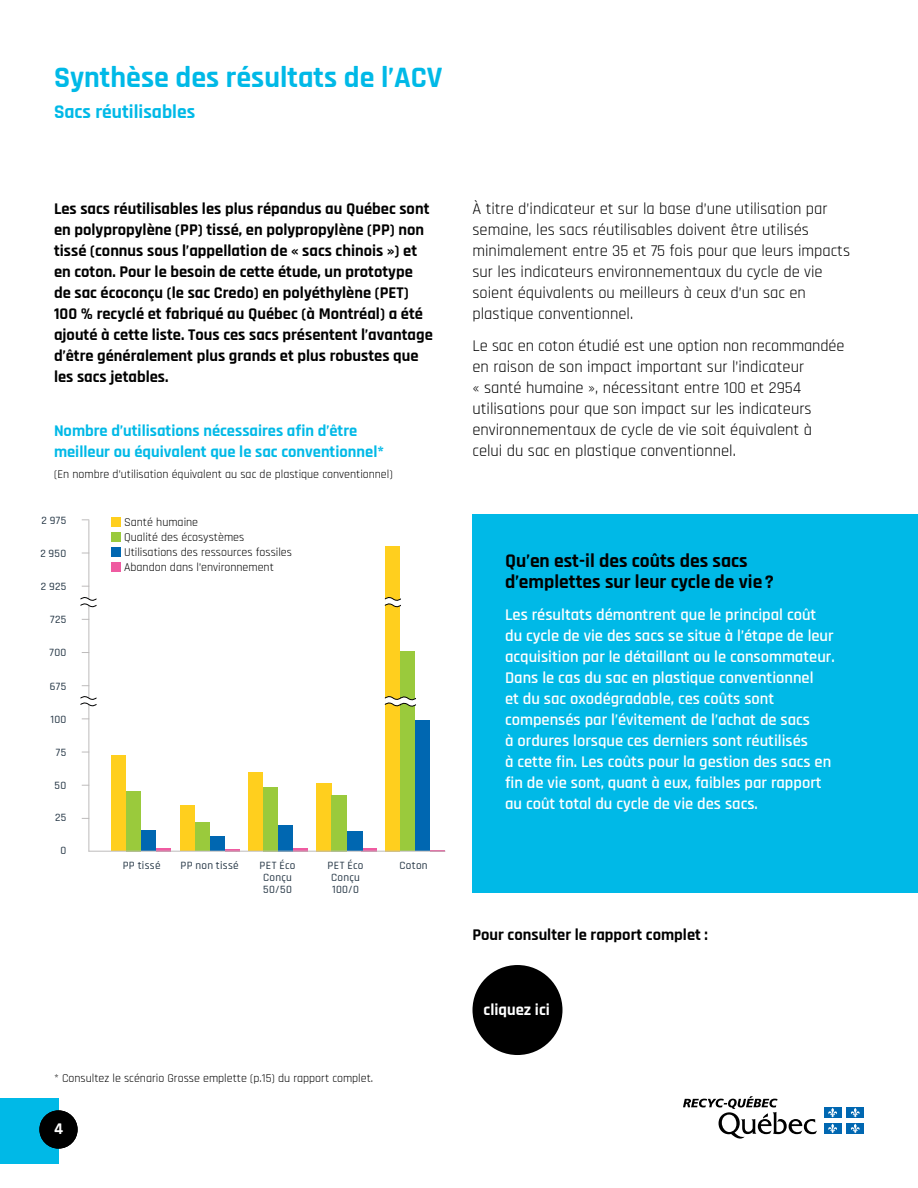
<style>
.page{position:relative;width:918px;height:1188px;background:#fff}
.page>*{position:absolute;margin:0;border:0;box-sizing:border-box;transform-origin:0 0}
.t1{font:700 30px "Rajdhani";color:#00b9e7}
.t2{font:700 19.5px/21px "Rajdhani";color:#000}
.P{font:700 19.5px "Rajdhani";color:#00b9e7}
.P-2{font:16.5px/21px "Rajdhani";color:#000}
.P-3{font:700 16.5px/21px "Rajdhani";color:#000}
.P-4{font:600 16.5px/21px "Rajdhani";color:#fff}
.P-5{font:700 16.5px/21px "Rajdhani";color:#00b9e7}
.t3{font:700 16.5px "Rajdhani";color:#fff}
.t4{font:12px/15px "Rajdhani";color:#000}
.t5{font:500 11.25px/12px "Rajdhani";letter-spacing:.03em;color:#263746;text-align:center}
</style>
<div class="page">
<div style="left:824px;top:1107px;width:17px;height:11px;background:#0067b1"></div>
<svg style="left:828px;top:1108px;width:9px;height:9px"></svg>
<div style="left:847px;top:1107px;width:17px;height:11px;background:#0067b1"></div>
<svg style="left:851px;top:1108px;width:9px;height:9px"></svg>
<div style="left:824px;top:1123px;width:17px;height:11px;background:#0067b1"></div>
<svg style="left:828px;top:1124px;width:9px;height:9px"></svg>
<div style="left:847px;top:1123px;width:17px;height:11px;background:#0067b1"></div>
<svg style="left:851px;top:1124px;width:9px;height:9px"></svg>
<svg style="left:683px;top:1096px;width:134px;height:43px"></svg>
<div style="left:0;top:1098px;width:58px;height:66px;background:#00b9e7"></div>
<div style="left:39px;top:1110px;width:39px;height:39px;background:#000;border-radius:50%"></div>
<div style="left:141px;top:830px;width:15px;height:21px;background:#0067b1"></div>
<div style="left:111px;top:756px;width:15px;height:95px;background:#ffcf1e"></div>
<hr style="left:156px;top:848px;width:15px;height:3px;background:#ef5ba1">
<div style="left:126px;top:791px;width:15px;height:60px;background:#9aca3c"></div>
<div style="left:210px;top:837px;width:15px;height:14px;background:#0067b1"></div>
<div style="left:180px;top:805px;width:15px;height:46px;background:#ffcf1e"></div>
<div style="left:195px;top:822px;width:15px;height:29px;background:#9aca3c"></div>
<div style="left:278px;top:825px;width:15px;height:26px;background:#0067b1"></div>
<div style="left:248px;top:773px;width:15px;height:78px;background:#ffcf1e"></div>
<hr style="left:293px;top:848px;width:15px;height:3px;background:#ef5ba1">
<hr style="left:361px;top:848px;width:15px;height:3px;background:#ef5ba1">
<div style="left:263px;top:787px;width:15px;height:64px;background:#9aca3c"></div>
<div style="left:347px;top:832px;width:15px;height:19px;background:#0067b1"></div>
<div style="left:316px;top:783px;width:16px;height:68px;background:#ffcf1e"></div>
<div style="left:332px;top:795px;width:15px;height:56px;background:#9aca3c"></div>
<div style="left:415px;top:720px;width:15px;height:131px;background:#0067b1"></div>
<div style="left:385px;top:546px;width:15px;height:305px;background:#ffcf1e"></div>
<svg style="left:430px;top:850px;width:15px;height:1px"></svg>
<div style="left:400px;top:651px;width:15px;height:200px;background:#9aca3c"></div>
<svg style="left:225px;top:849px;width:15px;height:2px"></svg>
<hr style="left:88px;top:520px;width:1px;height:332px;background:#bdbbbb">
<svg style="left:385px;top:597px;width:16px;height:11px"></svg>
<svg style="left:385px;top:696px;width:31px;height:11px"></svg>
<svg style="left:80px;top:596px;width:17px;height:13px"></svg>
<svg style="left:80px;top:695px;width:17px;height:13px"></svg>
<div style="left:111px;top:517px;width:10px;height:10px;background:#ffcf1e"></div>
<div style="left:111px;top:532px;width:10px;height:10px;background:#9aca3c"></div>
<div style="left:111px;top:547px;width:10px;height:10px;background:#0067b1"></div>
<div style="left:111px;top:562px;width:10px;height:10px;background:#ef5ba1"></div>
<hr style="left:88px;top:851px;width:357px;height:1px;background:#bdbbbb">
<div style="left:472px;top:515px;width:446px;height:378px;background:#00b9e7"></div>
<div style="left:472px;top:965px;width:90px;height:90px;background:#000;border-radius:50%"></div>
<h2 class="t1" style="left:54px;top:59px;width:390px">Synthèse des résultats de l’ACV</h2>
<h6 class="P" style="left:54px;top:100px;width:143px">Sacs réutilisables</h6>
<h6 class="P-3" style="left:54px;top:199px;width:380px">Les sacs réutilisables les plus répandus au Québec sont en polypropylène (PP) tissé, en polypropylène (PP) non tissé (connus sous l’appellation de « sacs chinois ») et en coton. Pour le besoin de cette étude, un prototype de sac écoconçu (le sac Credo) en polyéthylène (PET)<br>100 % recyclé et fabriqué au Québec (à Montréal) a été ajouté à cette liste. Tous ces sacs présentent l’avantage d’être généralement plus grands et plus robustes que les sacs jetables.</h6>
<h6 class="P-5" style="left:54px;top:421px;width:332px">Nombre d’utilisations nécessaires afin d’être meilleur ou équivalent que le sac conventionnel*</h6>
<p class="t4" style="left:54px;top:467px;width:340px">(En nombre d’utilisation équivalent au sac de plastique conventionnel)</p>
<p class="t5" style="left:41px;top:515px;width:26px">2 975</p>
<p class="t5" style="left:40px;top:548px;width:28px">2 950</p>
<p class="t5" style="left:41px;top:580px;width:27px">2 925</p>
<p class="t5" style="left:50px;top:614px;width:18px">725</p>
<p class="t5" style="left:49px;top:647px;width:18px">700</p>
<p class="t5" style="left:50px;top:680px;width:18px">675</p>
<p class="t5" style="left:50px;top:714px;width:17px">100</p>
<p class="t5" style="left:56px;top:747px;width:12px">75</p>
<p class="t5" style="left:55px;top:779px;width:13px">50</p>
<p class="t5" style="left:55px;top:812px;width:13px">25</p>
<p class="t5" style="left:61px;top:845px;width:7px">0</p>
<p class="t4" style="left:124px;top:515px;width:169px">Santé humaine<br>Qualité des écosystèmes<br>Utilisations des ressources fossiles<br>Abandon dans l’environnement</p>
<p class="t5" style="left:123px;top:860px;width:39px">PP tissé</p>
<p class="t5" style="left:181px;top:860px;width:60px">PP non tissé</p>
<p class="t5" style="left:260px;top:860px;width:37px">PET Éco<br>Conçu<br>50/50</p>
<p class="t5" style="left:328px;top:860px;width:37px">PET Éco<br>Conçu<br>100/0</p>
<p class="t5" style="left:399px;top:860px;width:30px">Coton</p>
<p class="t4" style="left:54px;top:1071px;width:321px">* Consultez le scénario Grosse emplette (p.15) du rapport complet.</p>
<p class="t3" style="left:54px;top:1119px;width:10px">4</p>
<h6 class="P-2" style="left:472px;top:199px;width:379px">À titre d’indicateur et sur la base d’une utilisation par semaine, les sacs réutilisables doivent être utilisés minimalement entre 35 et 75 fois pour que leurs impacts sur les indicateurs environnementaux du cycle de vie soient équivalents ou meilleurs à ceux d’un sac en plastique conventionnel.</h6>
<h6 class="P-2" style="left:472px;top:335px;width:374px">Le sac en coton étudié est une option non recommandée en raison de son impact important sur l’indicateur<br>« santé humaine », nécessitant entre 100 et 2954 utilisations pour que son impact sur les indicateurs environnementaux de cycle de vie soit équivalent à celui du sac en plastique conventionnel.</h6>
<h3 class="t2" style="left:505px;top:551px;width:270px">Qu’en est-il des coûts des sacs d’emplettes sur leur cycle de vie ?</h3>
<h6 class="P-4" style="left:505px;top:605px;width:331px">Les résultats démontrent que le principal coût du cycle de vie des sacs se situe à l’étape de leur acquisition par le détaillant ou le consommateur.<br>Dans le cas du sac en plastique conventionnel<br>et du sac oxodégradable, ces coûts sont compensés par l’évitement de l’achat de sacs<br>à ordures lorsque ces derniers sont réutilisés<br>à cette fin. Les coûts pour la gestion des sacs en fin de vie sont, quant à eux, faibles par rapport au coût total du cycle de vie des sacs.</h6>
<h6 class="P-3" style="left:472px;top:924px;width:237px">Pour consulter le rapport complet :</h6>
<p class="t3" style="left:484px;top:1000px;width:68px">cliquez ici</p>
</div>
